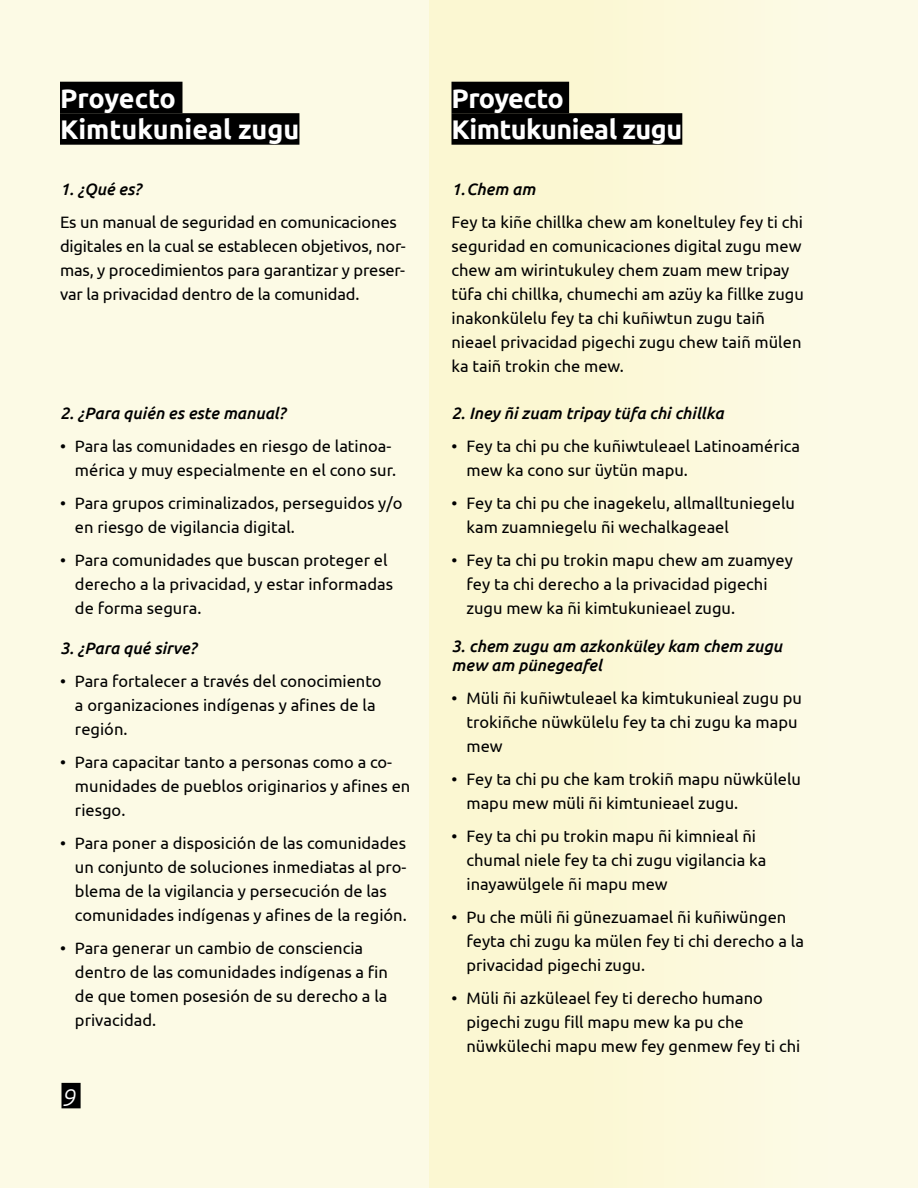
<style>
.page{position:relative;width:918px;height:1188px;background:#fff}
.page>*{position:absolute;margin:0;border:0;box-sizing:border-box;transform-origin:0 0}
.t1{font:700 27px/31.5px "Ubuntu";color:#fff}
.t2{font:700 27px/31.5px "Ubuntu";letter-spacing:-.02em;color:#fff}
.t3{font:italic 300 24px "Ubuntu";color:#fff}
.t4{font:16.5px/24px "Ubuntu";color:#000}
.t5{font:italic 500 16.5px/18.9px "Ubuntu";color:#000}
</style>
<div class="page">
<div style="left:0;top:0;width:918px;height:1188px;background:linear-gradient(to right,#fcfae3,#fcf9dd)"></div>
<div style="left:62px;top:1083px;width:19px;height:25px;background:#000"></div>
<div style="left:60px;top:82px;width:122px;height:31px;background:#000"></div>
<div style="left:60px;top:113px;width:239px;height:32px;background:#000"></div>
<div style="left:452px;top:82px;width:117px;height:31px;background:#000"></div>
<div style="left:452px;top:113px;width:230px;height:32px;background:#000"></div>
<h1 class="t1" style="left:60px;top:82px;width:241px">Proyecto<br>Kimtukunieal zugu</h1>
<p class="t5" style="left:60px;top:180px;width:83px">1. ¿Qué es?</p>
<p class="t4" style="left:60px;top:210px;width:347px">Es un manual de seguridad en comunicaciones digitales en la cual se establecen objetivos, nor&shy;mas, y procedimientos para garantizar y preser&shy;var la privacidad dentro de la comunidad.</p>
<p class="t5" style="left:60px;top:404px;width:227px">2. ¿Para quién es este manual?</p>
<p class="t4" style="left:60px;top:434px;width:338px;text-align:right">• Para las comunidades en riesgo de latinoa&shy;mérica y muy especialmente en el cono sur.</p>
<p class="t4" style="left:75px;top:491px;width:329px;text-indent:-15px">• Para grupos criminalizados, perseguidos y/o en riesgo de vigilancia digital.</p>
<p class="t4" style="left:75px;top:548px;width:320px;text-indent:-15px">• Para comunidades que buscan proteger el derecho a la privacidad, y estar informadas de forma segura.</p>
<p class="t5" style="left:60px;top:639px;width:138px">3. ¿Para qué sirve?</p>
<p class="t4" style="left:75px;top:669px;width:308px;text-indent:-15px">• Para fortalecer a través del conocimiento a organizaciones indígenas y afines de la región.</p>
<p class="t4" style="left:75px;top:750px;width:337px;text-indent:-15px">• Para capacitar tanto a personas como a co&shy;munidades de pueblos originarios y afines en riesgo.</p>
<p class="t4" style="left:75px;top:831px;width:333px;text-indent:-15px">• Para poner a disposición de las comunidades un conjunto de soluciones inmediatas al pro&shy;blema de la vigilancia y persecución de las comunidades indígenas y afines de la región.</p>
<p class="t4" style="left:75px;top:936px;width:315px;text-indent:-15px">• Para generar un cambio de consciencia dentro de las comunidades indígenas a fin de que tomen posesión de su derecho a la privacidad.</p>
<h2 class="t3" style="left:62px;top:1083px;width:15px">9</h2>
<h1 class="t2" style="left:452px;top:82px;width:232px">Proyecto<br>Kimtukunieal zugu</h1>
<p class="t5" style="left:452px;top:179px;width:85px">1.Chem am</p>
<p class="t4" style="left:452px;top:210px;width:354px">Fey ta kiñe chillka chew am koneltuley fey ti chi seguridad en comunicaciones digital zugu mew chew am wirintukuley chem zuam mew tripay tüfa chi chillka, chumechi am azüy ka fillke zugu inakonkülelu fey ta chi kuñiwtun zugu taiñ nieael privacidad pigechi zugu chew taiñ mülen ka taiñ trokin che mew.</p>
<p class="t5" style="left:452px;top:403px;width:274px">2. Iney ñi zuam tripay tüfa chi chillka</p>
<p class="t4" style="left:466px;top:434px;width:335px;text-indent:-15px">• Fey ta chi pu che kuñiwtuleael Latinoamérica mew ka cono sur üytün mapu.</p>
<p class="t4" style="left:466px;top:491px;width:330px;text-indent:-15px">• Fey ta chi pu che inagekelu, allmalltuniegelu kam zuamniegelu ñi wechalkageael</p>
<p class="t4" style="left:466px;top:548px;width:328px;text-indent:-15px">• Fey ta chi pu trokin mapu chew am zuamyey fey ta chi derecho a la privacidad pigechi zugu mew ka ñi kimtukunieael zugu.</p>
<p class="t5" style="left:452px;top:636px;width:332px">3. chem zugu am azkonküley kam chem zugu mew am pünegeafel</p>
<p class="t4" style="left:466px;top:686px;width:337px;text-indent:-15px">• Müli ñi kuñiwtuleael ka kimtukunieal zugu pu trokiñche nüwkülelu fey ta chi zugu ka mapu mew</p>
<p class="t4" style="left:466px;top:767px;width:336px;text-indent:-15px">• Fey ta chi pu che kam trokiñ mapu nüwkülelu mapu mew müli ñi kimtunieael zugu.</p>
<p class="t4" style="left:466px;top:824px;width:301px;text-indent:-15px">• Fey ta chi pu trokin mapu ñi kimnieal ñi chumal niele fey ta chi zugu vigilancia ka inayawülgele ñi mapu mew</p>
<p class="t4" style="left:466px;top:905px;width:339px;text-indent:-15px">• Pu che müli ñi günezuamael ñi kuñiwüngen feyta chi zugu ka mülen fey ti chi derecho a la privacidad pigechi zugu.</p>
<p class="t4" style="left:466px;top:986px;width:335px;text-indent:-15px">• Müli ñi azküleael fey ti derecho humano pigechi zugu fill mapu mew ka pu che nüwkülechi mapu mew fey genmew fey ti chi</p>
</div>
